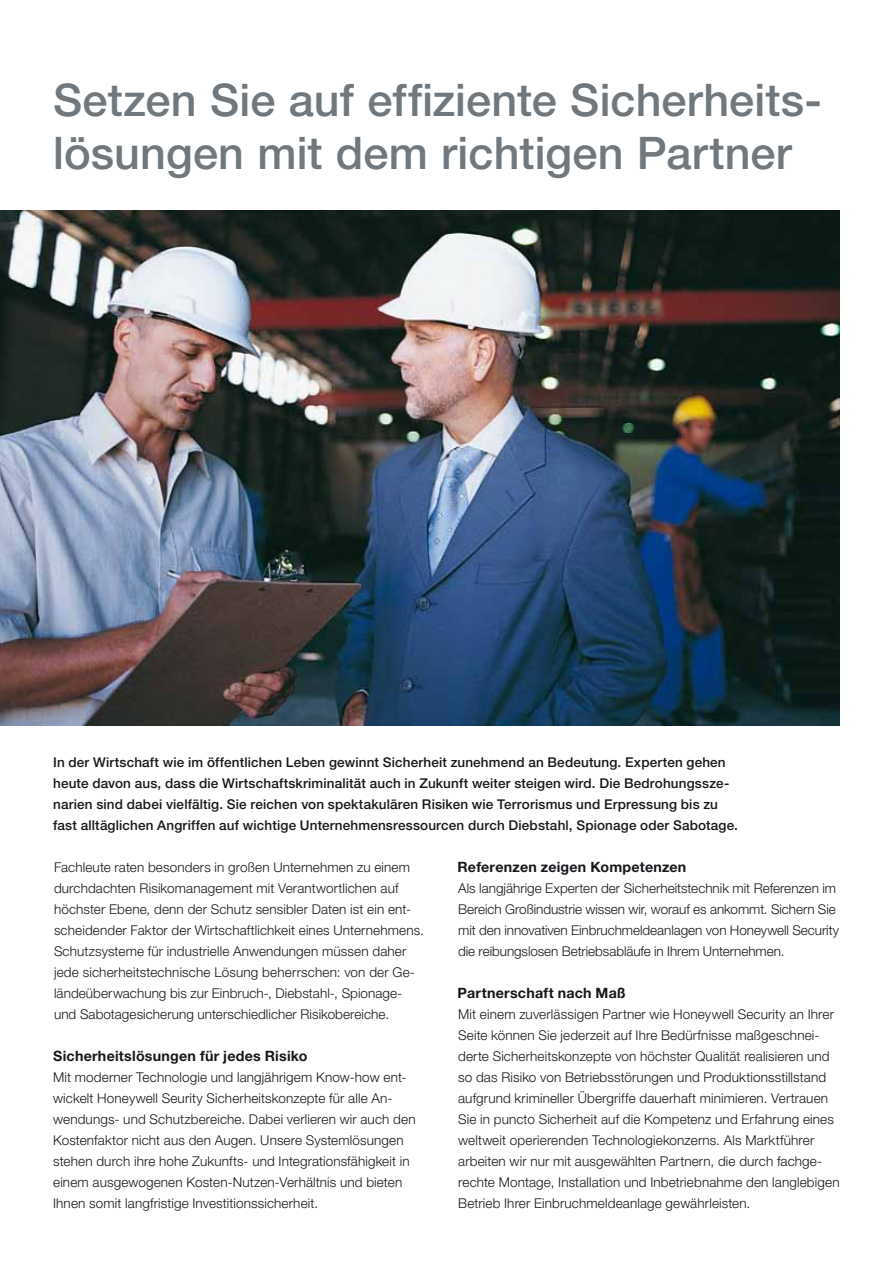
<style>
.page{position:relative;width:893px;height:1263px;background:#fff}
.page>*{position:absolute;margin:0;border:0;box-sizing:border-box;transform-origin:0 0}
.t1{font:500 45px/52.5px "Helvetica Neue Hon";color:#70787d}
.t2{font:700 14.25px "Helvetica Neue Hon";letter-spacing:.015em;color:#1a171c}
.t3{font:300 13.5px/21px "Helvetica Neue Hon";letter-spacing:.01em;color:#1a171c}
.t4{font:500 13.5px/21px "Helvetica Neue Hon";letter-spacing:.01em;color:#1a171c}
</style>
<div class="page">
<img style="left:0;top:211px;width:840px;height:514px">
<h1 class="t1" style="left:53px;top:73px;width:770px">Setzen Sie auf effiziente Sicherheits&shy;lösungen mit dem richtigen Partner</h1>
<p class="t4" style="left:53px;top:752px;width:686px">In der Wirtschaft wie im öffentlichen Leben gewinnt Sicherheit zunehmend an Bedeutung. Experten gehen heute davon aus, dass die Wirtschaftskriminalität auch in Zukunft weiter steigen wird. Die Bedrohungssze&shy;narien sind dabei vielfältig. Sie reichen von spektakulären Risiken wie Terrorismus und Erpressung bis zu fast alltäglichen Angriffen auf wichtige Unternehmensressourcen durch Diebstahl, Spionage oder Sabotage.</p>
<p class="t3" style="left:54px;top:857px;width:371px">Fachleute raten besonders in großen Unternehmen zu einem durchdachten Risikomanagement mit Verantwortlichen auf höchster Ebene, denn der Schutz sensibler Daten ist ein ent&shy;scheidender Faktor der Wirtschaftlichkeit eines Unternehmens.<br>Schutzsysteme für industrielle Anwendungen müssen daher jede sicherheitstechnische Lösung beherrschen: von der Ge&shy;ländeüberwachung bis zur Einbruch-, Diebstahl-, Spionage&shy;und Sabotagesicherung unterschiedlicher Risikobereiche.</p>
<p class="t2" style="left:53px;top:1047px;width:256px">Sicherheitslösungen für jedes Risiko</p>
<p class="t3" style="left:53px;top:1067px;width:364px">Mit moderner Technologie und langjährigem Know-how ent&shy;wickelt Honeywell Seurity Sicherheitskonzepte für alle An&shy;wendungs- und Schutzbereiche. Dabei verlieren wir auch den Kostenfaktor nicht aus den Augen. Unsere Systemlösungen stehen durch ihre hohe Zukunfts- und Integrationsfähigkeit in einem ausgewogenen Kosten-Nutzen-Verhältnis und bieten Ihnen somit langfristige Investitionssicherheit.</p>
<p class="t2" style="left:458px;top:858px;width:230px">Referenzen zeigen Kompetenzen</p>
<p class="t3" style="left:458px;top:878px;width:382px">Als langjährige Experten der Sicherheitstechnik mit Referenzen im Bereich Großindustrie wissen wir, worauf es ankommt. Sichern Sie mit den innovativen Einbruchmeldeanlagen von Honeywell Security die reibungslosen Betriebsabläufe in Ihrem Unternehmen.</p>
<p class="t2" style="left:458px;top:984px;width:170px">Partnerschaft nach Maß</p>
<p class="t3" style="left:458px;top:1004px;width:383px">Mit einem zuverlässigen Partner wie Honeywell Security an Ihrer Seite können Sie jederzeit auf Ihre Bedürfnisse maßgeschnei&shy;derte Sicherheitskonzepte von höchster Qualität realisieren und so das Risiko von Betriebsstörungen und Produktionsstillstand aufgrund krimineller Übergriffe dauerhaft minimieren. Vertrauen Sie in puncto Sicherheit auf die Kompetenz und Erfahrung eines weltweit operierenden Technologiekonzerns. Als Marktführer arbeiten wir nur mit ausgewählten Partnern, die durch fachge&shy;rechte Montage, Installation und Inbetriebnahme den langlebigen Betrieb Ihrer Einbruchmeldeanlage gewährleisten.</p>
</div>
